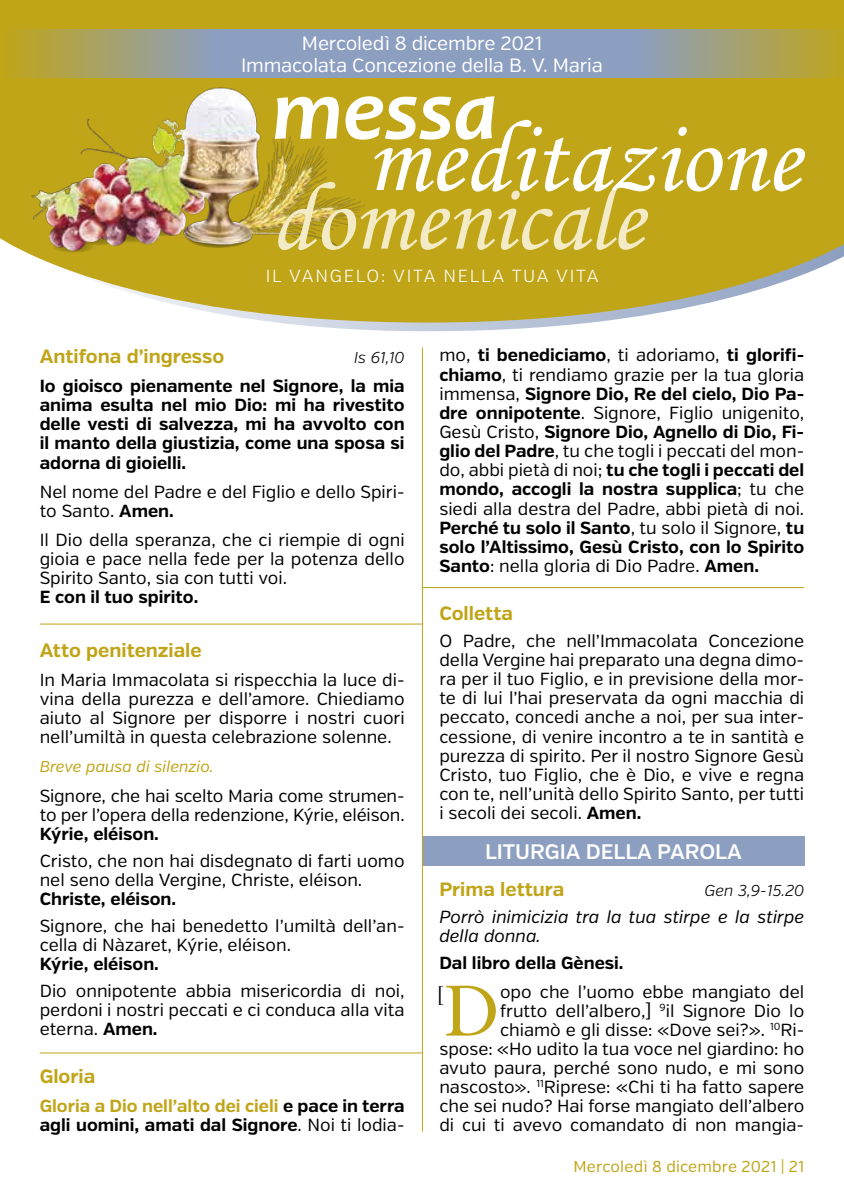
<style>
.page{position:relative;width:844px;height:1191px;background:#fff}
.page>*{position:absolute;margin:0;border:0;box-sizing:border-box;transform-origin:0 0}
.t1{font:italic 700 86.8px "Candara";color:#fff}
.t2{font:71.58px "Sabon";color:#c0a518}
.t3{font:600 21px "Verb";color:#fff}
.t4{font:20.82px "Sabon";color:#000}
.t5{font:700 19.25px "Verb";color:#c0a518}
.t6{font:19.25px/22.8px "Verb";letter-spacing:-.01em;color:#fff;text-align:center}
.t7{font:17.5px/19.1px "Verb";color:#000}
.t8{font:700 17.5px/19.1px "Verb";color:#000;text-align:justify}
.t9{font:italic 17.5px/19.1px "Verb";color:#000}
.t10{font:300 17.5px "Verb";letter-spacing:.1em;color:#fff}
.t11{font:15.75px "Verb";letter-spacing:.01em;color:#c0a518}
.t12{font:italic 15.75px "Verb";color:#c0a518}
.t13{font:italic 300 15.75px "Verb";color:#000}
.s1{font-weight:700}
.s2{color:#c0a518}
.s3{font-weight:400}
</style>
<div class="page">
<hr style="left:40px;top:623px;width:382px;height:1px;background:#c0a518">
<hr style="left:40px;top:1052px;width:382px;height:1px;background:#c0a518">
<hr style="left:422px;top:587px;width:382px;height:1px;background:#c0a518">
<div style="left:422px;top:836px;width:382px;height:30px;background:#8d9fc0"></div>
<hr style="left:422px;top:347px;width:1px;height:784px;background:#c0a518">
<svg style="left:275px;top:322px;width:319px;height:9px"></svg>
<svg style="left:0;top:0;width:843px;height:322px;background:#c8b23e"></svg>
<svg style="left:0;top:29px;width:843px;height:49px;background:#99a096"></svg>
<img style="left:7px;top:82px;width:367px;height:184px">
<svg style="left:278px;top:120px;width:526px;height:130px;background:#cab440"></svg>
<p class="t6" style="left:241px;top:32px;width:363px">Mercoledì 8 dicembre 2021<br>Immacolata Concezione della B. V. Maria</p>
<h1 class="t1" style="left:272px;top:56px;width:227px">messa</h1>
<p class="t10" style="left:265px;top:265px;width:334px">IL VANGELO: VITA NELLA TUA VITA</p>
<p class="t5" style="left:40px;top:344px;width:186px">Antifona d’ingresso</p>
<p class="t13" style="left:354px;top:348px;width:52px">Is 61,10</p>
<p class="t8" style="left:40px;top:376px;width:366px">Io gioisco pienamente nel Signore, la mia anima esulta nel mio Dio: mi ha rivestito delle vesti di salvezza, mi ha avvolto con il manto della giustizia, come una sposa si adorna di gioielli.</p>
<p class="t7" style="left:40px;top:482px;width:366px">Nel nome del Padre e del Figlio e dello Spiri&shy;to Santo. <span class="s1">Amen.</span></p>
<p class="t7" style="left:40px;top:530px;width:366px;text-align:justify">Il Dio della speranza, che ci riempie di ogni gioia e pace nella fede per la potenza dello Spirito Santo, sia con tutti voi.</p>
<p class="t8" style="left:40px;top:588px;width:160px">E con il tuo spirito.</p>
<p class="t5" style="left:40px;top:638px;width:163px">Atto penitenziale</p>
<p class="t7" style="left:40px;top:670px;width:366px;text-align:justify">In Maria Immacolata si rispecchia la luce di&shy;vina della purezza e dell’amore. Chiediamo aiuto al Signore per disporre i nostri cuori nell’umiltà in questa celebrazione solenne.</p>
<p class="t12" style="left:40px;top:757px;width:175px">Breve pausa di silenzio.</p>
<p class="t7" style="left:40px;top:786px;width:366px">Signore, che hai scelto Maria come strumen&shy;to per l’opera della redenzione, Kýrie, eléison.</p>
<p class="t8" style="left:40px;top:824px;width:121px">Kýrie, eléison.</p>
<p class="t7" style="left:40px;top:851px;width:366px">Cristo, che non hai disdegnato di farti uomo nel seno della Vergine, Christe, eléison.</p>
<p class="t8" style="left:40px;top:889px;width:138px">Christe, eléison.</p>
<p class="t7" style="left:40px;top:916px;width:366px">Signore, che hai benedetto l’umiltà dell’an&shy;cella di Nàzaret, Kýrie, eléison.</p>
<p class="t8" style="left:40px;top:954px;width:121px">Kýrie, eléison.</p>
<p class="t7" style="left:40px;top:981px;width:366px;text-align:justify">Dio onnipotente abbia misericordia di noi, perdoni i nostri peccati e ci conduca alla vita eterna. <span class="s1">Amen.</span></p>
<p class="t5" style="left:40px;top:1064px;width:57px">Gloria</p>
<p class="t8" style="left:40px;top:1096px;width:366px"><span class="s2">Gloria a Dio nell’alto dei cieli</span> e pace in terra agli uomini, amati dal Signore<span class="s3">. Noi ti lodia-</span></p>
<p class="t8" style="left:439px;top:346px;width:366px"><span class="s3">mo,</span> ti benediciamo<span class="s3">, ti adoriamo,</span> ti glorifi&shy;chiamo<span class="s3">, ti rendiamo grazie per la tua gloria immensa,</span> Signore Dio, Re del cielo, Dio Pa&shy;dre onnipotente<span class="s3">. Signore, Figlio unigenito, Gesù Cristo,</span> Signore Dio, Agnello di Dio, Fi&shy;glio del Padre<span class="s3">, tu che togli i peccati del mon&shy;do, abbi pietà di noi;</span> tu che togli i peccati del mondo, accogli la nostra supplica<span class="s3">; tu che siedi alla destra del Padre, abbi pietà di noi.<br></span>Perché tu solo il Santo<span class="s3">, tu solo il Signore,</span> tu solo l’Altissimo, Gesù Cristo, con lo Spirito Santo<span class="s3">: nella gloria di Dio Padre.</span> Amen.</p>
<p class="t5" style="left:439px;top:602px;width:75px">Colletta</p>
<p class="t7" style="left:439px;top:631px;width:366px;text-align:justify">O Padre, che nell’Immacolata Concezione della Vergine hai preparato una degna dimo&shy;ra per il tuo Figlio, e in previsione della mor&shy;te di lui l’hai preservata da ogni macchia di peccato, concedi anche a noi, per sua inter&shy;cessione, di venire incontro a te in santità e purezza di spirito. Per il nostro Signore Gesù Cristo, tuo Figlio, che è Dio, e vive e regna con te, nell’unità dello Spirito Santo, per tutti i secoli dei secoli. <span class="s1">Amen.</span></p>
<p class="t3" style="left:485px;top:839px;width:258px">LITURGIA DELLA PAROLA</p>
<p class="t5" style="left:439px;top:878px;width:126px">Prima lettura</p>
<p class="t13" style="left:704px;top:881px;width:101px">Gen 3,9-15.20</p>
<p class="t9" style="left:439px;top:907px;width:366px">Porrò inimicizia tra la tua stirpe e la stirpe della donna.</p>
<p class="t8" style="left:439px;top:953px;width:186px">Dal libro della Gènesi.</p>
<p class="t4" style="left:437px;top:981px;width:8px">[</p>
<h2 class="t2" style="left:444px;top:968px;width:57px">D</h2>
<p class="t7" style="left:439px;top:982px;width:366px;text-align:right">opo che l’uomo ebbe mangiato del<br>frutto dell’albero,] <sup>9</sup>il Signore Dio lo chiamò e gli disse: «Dove sei?». <sup>10</sup>Ri-<br>spose: «Ho udito la tua voce nel giardino: ho avuto paura, perché sono nudo, e mi sono nascosto». <sup>11</sup>Riprese: «Chi ti ha fatto sapere che sei nudo? Hai forse mangiato dell’albero di cui ti avevo comandato di non mangia-</p>
<p class="t11" style="left:573px;top:1157px;width:232px">Mercoledì 8 dicembre 2021 | 21</p>
</div>
